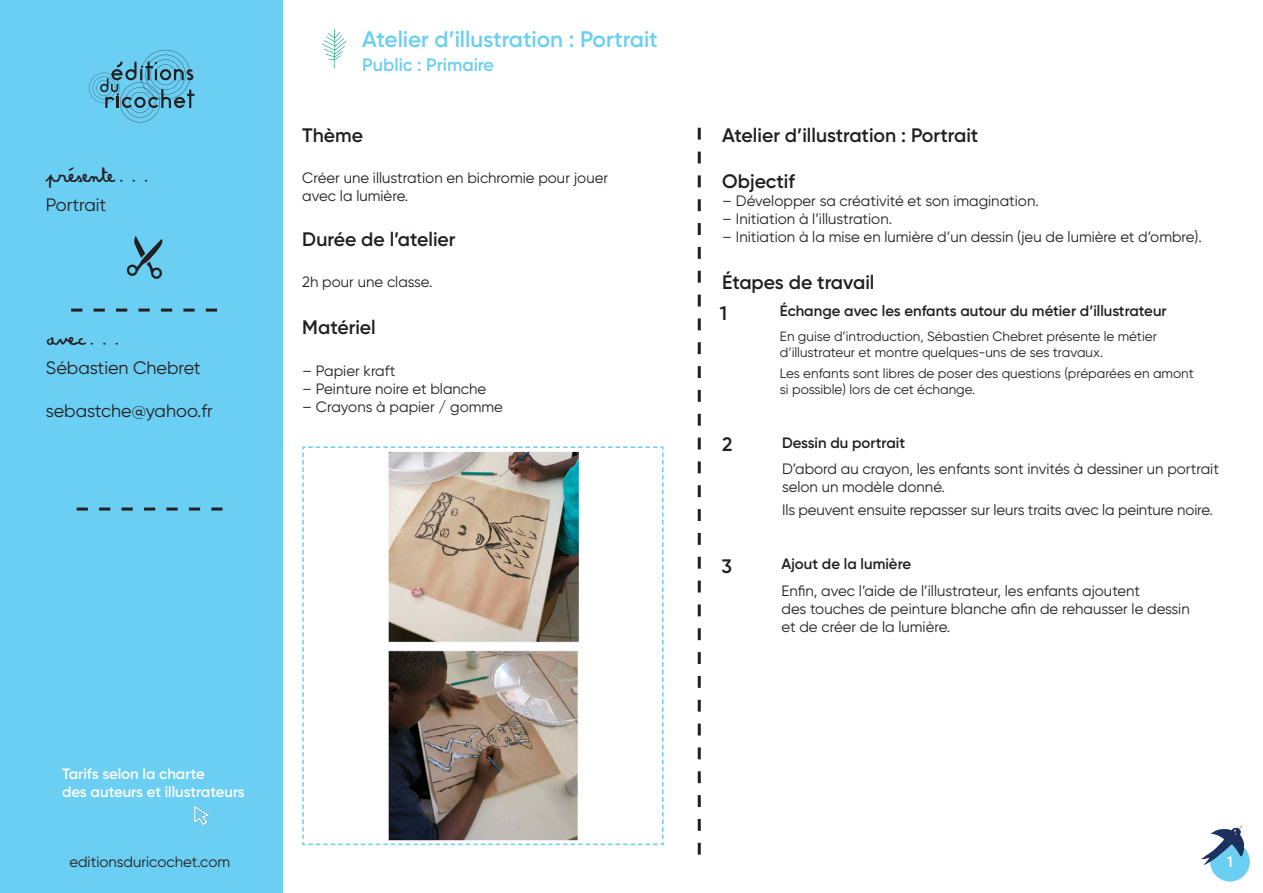
<style>
.page{position:relative;width:1263px;height:893px;background:#fff}
.page>*{position:absolute;margin:0;border:0;box-sizing:border-box;transform-origin:0 0}
.Grand_Titre{font:600 22.5px "Gilroy";color:#6bcef3}
.t1{font:21.45px "Amandine";color:#231f20}
.Sous_titre{font:600 19.5px "Gilroy";color:#231f20}
.t2{font:18px "Gilroy";color:#231f20}
.t3{font:600 18px "Gilroy";color:#6bcef3}
.description_étape_de{font:15px/18px "Gilroy";color:#231f20}
.Résumé_sous-titre{font:15px/18px "Gilroy";color:#231f20}
.t4{font:600 15px "Gilroy";color:#231f20}
.t5{font:600 15px "Gilroy";color:#fff}
.description_étape_de-2{font:13.5px/16.2px "Gilroy";color:#231f20}
</style>
<div class="page">
<div style="left:0;top:0;width:282px;height:893px;background:#6bcef3"></div>
<svg style="left:698px;top:128px;width:3px;height:727px"></svg>
<svg style="left:71px;top:309px;width:146px;height:3px"></svg>
<svg style="left:77px;top:507px;width:146px;height:3px"></svg>
<svg style="left:89px;top:50px;width:105px;height:72px"></svg>
<img style="left:194px;top:807px;width:15px;height:18px">
<img style="left:302px;top:446px;width:362px;height:400px">
<div style="left:1210px;top:842px;width:40px;height:39px;background:#6bcef3;border-radius:50%"></div>
<img style="left:1201px;top:826px;width:43px;height:38px">
<svg style="left:127px;top:236px;width:36px;height:43px"></svg>
<img style="left:322px;top:29px;width:25px;height:39px">
<p class="t1" style="left:46px;top:160px;width:107px">présente...</p>
<p class="t2" style="left:46px;top:193px;width:62px">Portrait</p>
<p class="t1" style="left:46px;top:323px;width:77px">avec...</p>
<p class="t2" style="left:46px;top:357px;width:156px">Sébastien Chebret</p>
<p class="t2" style="left:46px;top:400px;width:168px">sebastche@yahoo.fr</p>
<p class="Grand_Titre" style="left:362px;top:25px;width:297px">Atelier d’illustration : Portrait</p>
<p class="t3" style="left:362px;top:54px;width:133px">Public : Primaire</p>
<p class="Sous_titre" style="left:302px;top:123px;width:62px">Thème</p>
<p class="Résumé_sous-titre" style="left:302px;top:169px;width:307px">Créer une illustration en bichromie pour jouer avec la lumière.</p>
<p class="Sous_titre" style="left:302px;top:227px;width:155px">Durée de l’atelier</p>
<p class="Résumé_sous-titre" style="left:302px;top:273px;width:132px">2h pour une classe.</p>
<p class="Sous_titre" style="left:302px;top:315px;width:75px">Matériel</p>
<p class="Résumé_sous-titre" style="left:302px;top:361px;width:95px">– Papier kraft</p>
<p class="Résumé_sous-titre" style="left:302px;top:379px;width:186px">– Peinture noire et blanche</p>
<p class="Résumé_sous-titre" style="left:302px;top:397px;width:202px">– Crayons à papier / gomme</p>
<p class="t5" style="left:62px;top:765px;width:144px">Tarifs selon la charte</p>
<p class="t5" style="left:62px;top:783px;width:184px">des auteurs et illustrateurs</p>
<p class="description_étape_de" style="left:69px;top:852px;width:162px">editionsduricochet.com</p>
<p class="Sous_titre" style="left:722px;top:123px;width:258px">Atelier d’illustration : Portrait</p>
<p class="Sous_titre" style="left:722px;top:170px;width:74px">Objectif</p>
<p class="description_étape_de" style="left:722px;top:192px;width:318px">– Développer sa créativité et son imagination.</p>
<p class="description_étape_de" style="left:722px;top:210px;width:171px">– Initiation à l’illustration.</p>
<p class="description_étape_de" style="left:722px;top:228px;width:481px">– Initiation à la mise en lumière d’un dessin (jeu de lumière et d’ombre).</p>
<p class="Sous_titre" style="left:722px;top:270px;width:154px">Étapes de travail</p>
<p class="Sous_titre" style="left:720px;top:301px;width:9px">1</p>
<p class="t4" style="left:780px;top:302px;width:388px">Échange avec les enfants autour du métier d’illustrateur</p>
<p class="description_étape_de-2" style="left:780px;top:328px;width:379px">En guise d’introduction, Sébastien Chebret présente le métier d’illustrateur et montre quelques-uns de ses travaux.</p>
<p class="description_étape_de-2" style="left:780px;top:365px;width:415px">Les enfants sont libres de poser des questions (préparées en amont si possible) lors de cet échange.</p>
<p class="Sous_titre" style="left:722px;top:433px;width:12px">2</p>
<p class="Sous_titre" style="left:721px;top:554px;width:12px">3</p>
<p class="t4" style="left:782px;top:433px;width:124px">Dessin du portrait</p>
<p class="description_étape_de" style="left:782px;top:460px;width:438px">D’abord au crayon, les enfants sont invités à dessiner un portrait selon un modèle donné.</p>
<p class="description_étape_de" style="left:782px;top:500px;width:432px">Ils peuvent ensuite repasser sur leurs traits avec la peinture noire.</p>
<p class="t4" style="left:781px;top:554px;width:131px">Ajout de la lumière</p>
<p class="description_étape_de" style="left:781px;top:581px;width:410px">Enfin, avec l’aide de l’illustrateur, les enfants ajoutent<br>des touches de peinture blanche afin de rehausser le dessin et de créer de la lumière.</p>
<p class="t5" style="left:1227px;top:852px;width:7px">1</p>
</div>
